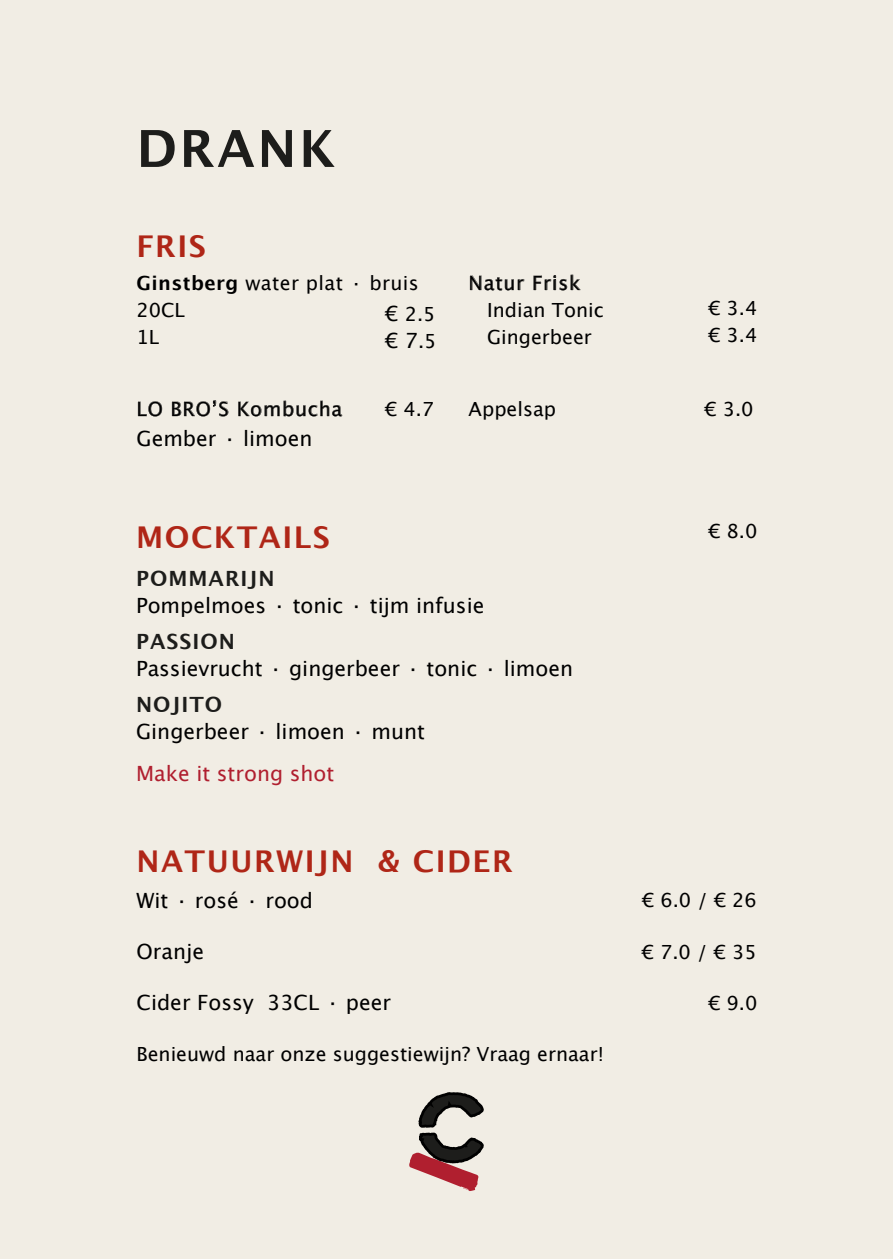
<style>
.page{position:relative;width:893px;height:1259px;background:#f1ede4}
.page>*{position:absolute;margin:0;border:0;box-sizing:border-box;transform-origin:0 0}
.t1{font:700 51px "Lucida Grande";letter-spacing:.05em;color:#1d1d1b}
.t2{font:700 30px "Lucida Grande";letter-spacing:.05em;color:#af2617}
.t3{font:21px "Lucida Grande";color:#000}
.t4{font:700 21px "Lucida Grande";letter-spacing:.05em;color:#1d1d1b}
.t5{font:21px "Lucida Grande";color:#b01f2f}
.t6{font:19.5px/27px "Lucida Grande";color:#000}
.t7{font:19.5px/27px "Lucida Grande";letter-spacing:.02em;color:#000}
.t8{font:19.5px "Lucida Grande";letter-spacing:.04em;color:#000}
.s1{font-weight:700}
.s2{font-size:21px}
.s3{font-size:19.5px}
</style>
<div class="page">
<svg style="left:138px;top:401px;width:24px;height:15px"></svg>
<svg style="left:172px;top:400px;width:56px;height:16px"></svg>
<svg style="left:238px;top:400px;width:104px;height:16px"></svg>
<svg style="left:470px;top:275px;width:54px;height:15px"></svg>
<svg style="left:533px;top:274px;width:47px;height:16px"></svg>
<svg style="left:409px;top:1092px;width:75px;height:99px"></svg>
<h1 class="t1" style="left:136px;top:127px;width:200px">DRANK</h1>
<h2 class="t2" style="left:136px;top:234px;width:71px">FRIS</h2>
<p class="t7" style="left:136px;top:271px;width:284px"><span class="s1">Ginstberg</span> water plat ∙ bruis<br>20CL<br>1L</p>
<p class="t6" style="left:385px;top:302px;width:52px"><span class="s2">€</span> 2.5</p>
<p class="t3" style="left:385px;top:331px;width:53px">€ 7<span class="s3">.5</span></p>
<p class="t8" style="left:136px;top:400px;width:207px">LO BROʼS Kombucha</p>
<p class="t6" style="left:385px;top:397px;width:51px">€ 4.7</p>
<p class="t3" style="left:136px;top:429px;width:177px">Gember ∙ limoen</p>
<p class="t6" style="left:487px;top:271px;width:118px;text-indent:-19px">Natur Frisk<br>Indian Tonic<br>Gingerbeer</p>
<p class="t6" style="left:708px;top:296px;width:51px">€ 3.4 € 3.4</p>
<p class="t6" style="left:469px;top:397px;width:89px">Appelsap</p>
<p class="t6" style="left:704px;top:397px;width:51px">€ 3.0</p>
<h2 class="t2" style="left:136px;top:524px;width:195px">MOCKTAILS</h2>
<p class="t4" style="left:136px;top:570px;width:140px">POMMARIJN</p>
<p class="t3" style="left:136px;top:597px;width:350px">Pompelmoes ∙ tonic ∙ tĳm infusie</p>
<p class="t4" style="left:136px;top:633px;width:101px">PASSION</p>
<p class="t3" style="left:136px;top:660px;width:439px">Passievrucht ∙ gingerbeer ∙ tonic ∙ limoen</p>
<p class="t4" style="left:136px;top:696px;width:88px">NOJITO</p>
<p class="t3" style="left:136px;top:723px;width:290px">Gingerbeer ∙ limoen ∙ munt</p>
<p class="t5" style="left:136px;top:765px;width:200px">Make it strong shot</p>
<p class="t6" style="left:708px;top:519px;width:51px">€ 8.0</p>
<h2 class="t2" style="left:136px;top:848px;width:378px">NATUURWIJN &amp; CIDER</h2>
<p class="t3" style="left:136px;top:892px;width:178px">Wit ∙ rosé ∙ rood</p>
<p class="t3" style="left:136px;top:943px;width:69px">Oranje</p>
<p class="t6" style="left:642px;top:940px;width:117px">€7.0/€35</p>
<p class="t3" style="left:136px;top:994px;width:256px">Cider Fossy 33CL ∙ peer</p>
<p class="t6" style="left:708px;top:991px;width:51px">€ 9.0</p>
<p class="t6" style="left:136px;top:1042px;width:469px">Benieuwd naar onze suggestiewĳn? Vraag ernaar!</p>
<p class="t6" style="left:642px;top:888px;width:117px">€6.0/€26</p>
</div>
